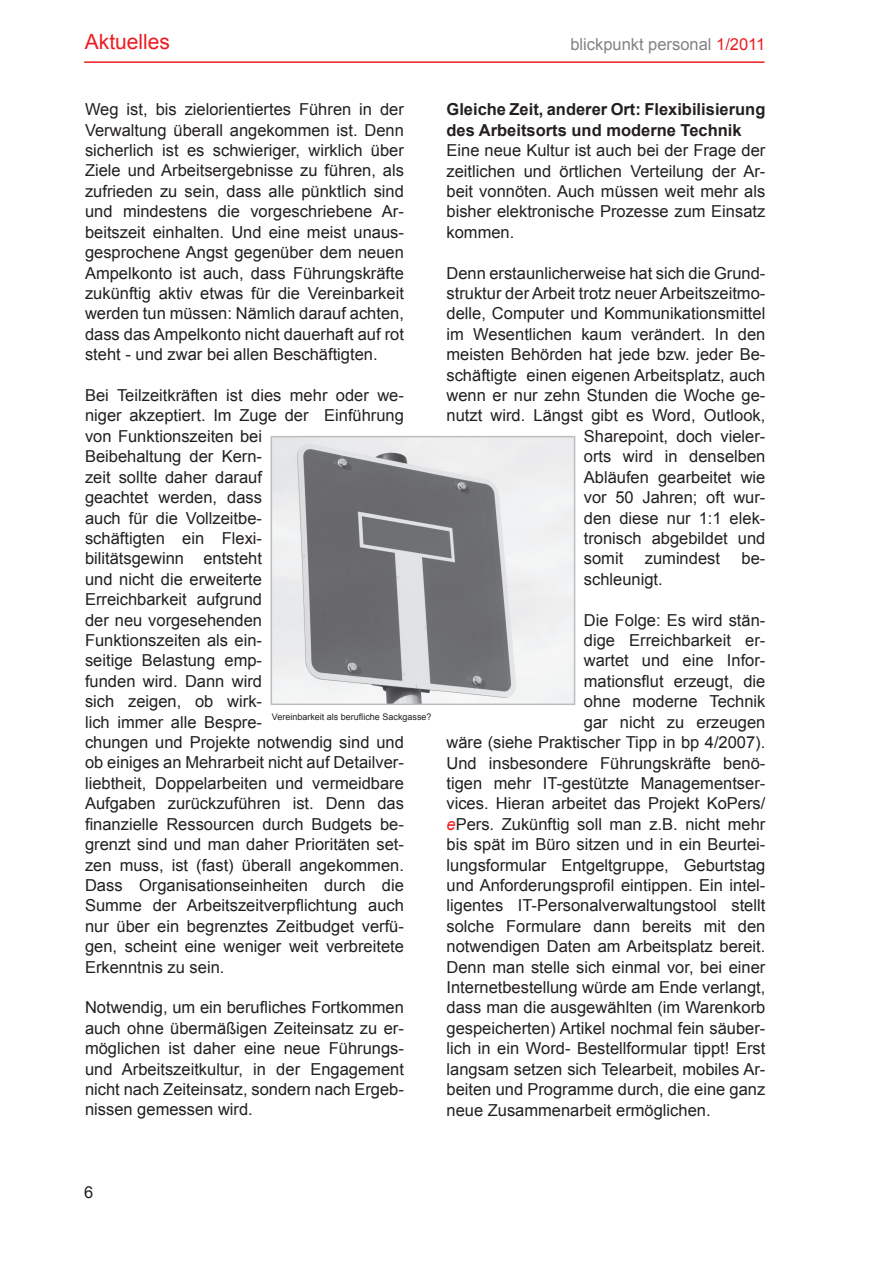
<style>
.page{position:relative;width:893px;height:1263px;background:#fff}
.page>*{position:absolute;margin:0;border:0;box-sizing:border-box;transform-origin:0 0}
.t1{font:21px "Arial";color:#ee1d23}
.t2{font:16.5px/20.4px "Arial";color:#231f20;text-align:justify}
.t3{font:700 16.5px/20.4px "Arial";color:#231f20}
.t4{font:16.5px "Arial";color:#808285}
.t5{font:9px "Arial";color:#231f20}
.s1{color:#ee1d23}
.s2{font-style:italic;color:#ee1d23}
</style>
<div class="page">
<hr style="left:84px;top:61px;width:681px;height:2px;background:#ee1d23">
<img style="left:274px;top:439px;width:298px;height:263px">
<div style="left:271px;top:436px;width:304px;height:269px;border:2px solid #bcbdc0"></div>
<p class="t1" style="left:85px;top:28px;width:86px">Aktuelles</p>
<p class="t4" style="left:570px;top:33px;width:197px">blickpunkt personal <span class="s1">1/2011</span></p>
<p class="t2" style="left:85px;top:99px;width:320px">Weg ist, bis zielorientiertes Führen in der Verwaltung überall angekommen ist. Denn sicherlich ist es schwieriger, wirklich über Ziele und Arbeitsergebnisse zu führen, als zufrieden zu sein, dass alle pünktlich sind und mindestens die vorgeschriebene Ar&shy;beitszeit einhalten. Und eine meist unaus&shy;gesprochene Angst gegenüber dem neuen Ampelkonto ist auch, dass Führungskräfte zukünftig aktiv etwas für die Vereinbarkeit werden tun müssen: Nämlich darauf achten, dass das Ampelkonto nicht dauerhaft auf rot steht - und zwar bei allen Beschäftigten.</p>
<p class="t2" style="left:85px;top:385px;width:320px;text-align:left">Bei Teilzeitkräften ist dies mehr oder we&shy;niger akzeptiert. Im Zuge der Einführung von Funktionszeiten bei<br>Beibehaltung der Kern-<br>zeit sollte daher darauf<br>geachtet werden, dass<br>auch für die Vollzeitbe-<br>schäftigten ein Flexi-<br>bilitätsgewinn entsteht<br>und nicht die erweiterte<br>Erreichbarkeit aufgrund<br>der neu vorgesehenden<br>Funktionszeiten als ein-<br>seitige Belastung emp-<br>funden wird. Dann wird<br>sich zeigen, ob wirk-<br>lich immer alle Bespre-<br>chungen und Projekte notwendig sind und ob einiges an Mehrarbeit nicht auf Detailver&shy;liebtheit, Doppelarbeiten und vermeidbare<br>Aufgaben zurückzuführen ist. Denn das finanzielle Ressourcen durch Budgets be&shy;grenzt sind und man daher Prioritäten set&shy;zen muss, ist (fast) überall angekommen.<br>Dass Organisationseinheiten durch die<br>Summe der Arbeitszeitverpflichtung auch nur über ein begrenztes Zeitbudget verfü&shy;gen, scheint eine weniger weit verbreitete<br>Erkenntnis zu sein.</p>
<p class="t2" style="left:85px;top:997px;width:320px">Notwendig, um ein berufliches Fortkommen auch ohne übermäßigen Zeiteinsatz zu er&shy;möglichen ist daher eine neue Führungs&shy;und Arbeitszeitkultur, in der Engagement nicht nach Zeiteinsatz, sondern nach Ergeb&shy;nissen gemessen wird.</p>
<p class="t5" style="left:272px;top:711px;width:161px">Vereinbarkeit als berufliche Sackgasse?</p>
<p class="t3" style="left:446px;top:100px;width:320px">Gleiche Zeit, anderer Ort: Flexibilisierung des Arbeitsorts und moderne Technik</p>
<p class="t2" style="left:446px;top:140px;width:320px">Eine neue Kultur ist auch bei der Frage der zeitlichen und örtlichen Verteilung der Ar&shy;beit vonnöten. Auch müssen weit mehr als bisher elektronische Prozesse zum Einsatz kommen.</p>
<p class="t2" style="left:446px;top:263px;width:320px">Denn erstaunlicherweise hat sich die Grund-</p>
<p class="t2" style="left:446px;top:283px;width:320px">struktur der Arbeit trotz neuer Arbeitszeitmo-</p>
<p class="t2" style="left:446px;top:304px;width:320px">delle, Computer und Kommunikationsmittel</p>
<p class="t2" style="left:446px;top:324px;width:320px">im Wesentlichen kaum verändert. In den</p>
<p class="t2" style="left:446px;top:344px;width:320px">meisten Behörden hat jede bzw. jeder Be-</p>
<p class="t2" style="left:446px;top:365px;width:320px">schäftigte einen eigenen Arbeitsplatz, auch</p>
<p class="t2" style="left:446px;top:385px;width:320px">wenn er nur zehn Stunden die Woche ge-</p>
<p class="t2" style="left:446px;top:406px;width:320px">nutzt wird. Längst gibt es Word, Outlook,</p>
<p class="t2" style="left:584px;top:426px;width:183px">Sharepoint, doch vieler-</p>
<p class="t2" style="left:584px;top:446px;width:183px">orts wird in denselben</p>
<p class="t2" style="left:584px;top:467px;width:183px">Abläufen gearbeitet wie</p>
<p class="t2" style="left:584px;top:487px;width:183px">vor 50 Jahren; oft wur-</p>
<p class="t2" style="left:584px;top:508px;width:183px">den diese nur 1:1 elek-</p>
<p class="t2" style="left:584px;top:528px;width:183px">tronisch abgebildet und</p>
<p class="t2" style="left:584px;top:548px;width:41px">somit</p>
<p class="t2" style="left:645px;top:548px;width:77px">zumindest</p>
<p class="t2" style="left:742px;top:548px;width:25px">be-</p>
<p class="t2" style="left:584px;top:569px;width:80px">schleunigt.</p>
<p class="t2" style="left:584px;top:610px;width:183px">Die Folge: Es wird stän-</p>
<p class="t2" style="left:584px;top:630px;width:183px">dige Erreichbarkeit er-</p>
<p class="t2" style="left:584px;top:651px;width:183px">wartet und eine Infor-</p>
<p class="t2" style="left:584px;top:671px;width:183px">mationsflut erzeugt, die</p>
<p class="t2" style="left:584px;top:691px;width:183px">ohne moderne Technik</p>
<p class="t2" style="left:584px;top:712px;width:183px">gar nicht zu erzeugen</p>
<p class="t2" style="left:446px;top:732px;width:320px">wäre (siehe Praktischer Tipp in bp 4/2007).</p>
<p class="t2" style="left:446px;top:753px;width:320px">Und insbesondere Führungskräfte benö-</p>
<p class="t2" style="left:446px;top:773px;width:320px">tigen mehr IT-gestützte Managementser-</p>
<p class="t2" style="left:446px;top:793px;width:320px">vices. Hieran arbeitet das Projekt KoPers/</p>
<p class="t2" style="left:446px;top:814px;width:320px"><span class="s2">e</span>Pers. Zukünftig soll man z.B. nicht mehr</p>
<p class="t2" style="left:446px;top:834px;width:320px">bis spät im Büro sitzen und in ein Beurtei-</p>
<p class="t2" style="left:446px;top:855px;width:320px">lungsformular Entgeltgruppe, Geburtstag</p>
<p class="t2" style="left:446px;top:875px;width:320px">und Anforderungsprofil eintippen. Ein intel-</p>
<p class="t2" style="left:446px;top:895px;width:320px">ligentes IT-Personalverwaltungstool stellt</p>
<p class="t2" style="left:446px;top:916px;width:320px">solche Formulare dann bereits mit den</p>
<p class="t2" style="left:446px;top:936px;width:320px">notwendigen Daten am Arbeitsplatz bereit.</p>
<p class="t2" style="left:446px;top:957px;width:320px">Denn man stelle sich einmal vor, bei einer</p>
<p class="t2" style="left:446px;top:977px;width:320px">Internetbestellung würde am Ende verlangt,</p>
<p class="t2" style="left:446px;top:998px;width:320px">dass man die ausgewählten (im Warenkorb</p>
<p class="t2" style="left:446px;top:1018px;width:320px">gespeicherten) Artikel nochmal fein säuber-</p>
<p class="t2" style="left:446px;top:1038px;width:320px">lich in ein Word- Bestellformular tippt! Erst</p>
<p class="t2" style="left:446px;top:1059px;width:320px">langsam setzen sich Telearbeit, mobiles Ar-</p>
<p class="t2" style="left:446px;top:1079px;width:320px">beiten und Programme durch, die eine ganz</p>
<p class="t2" style="left:446px;top:1100px;width:266px">neue Zusammenarbeit ermöglichen.</p>
<p class="t2" style="left:84px;top:1182px;width:11px">6</p>
</div>
